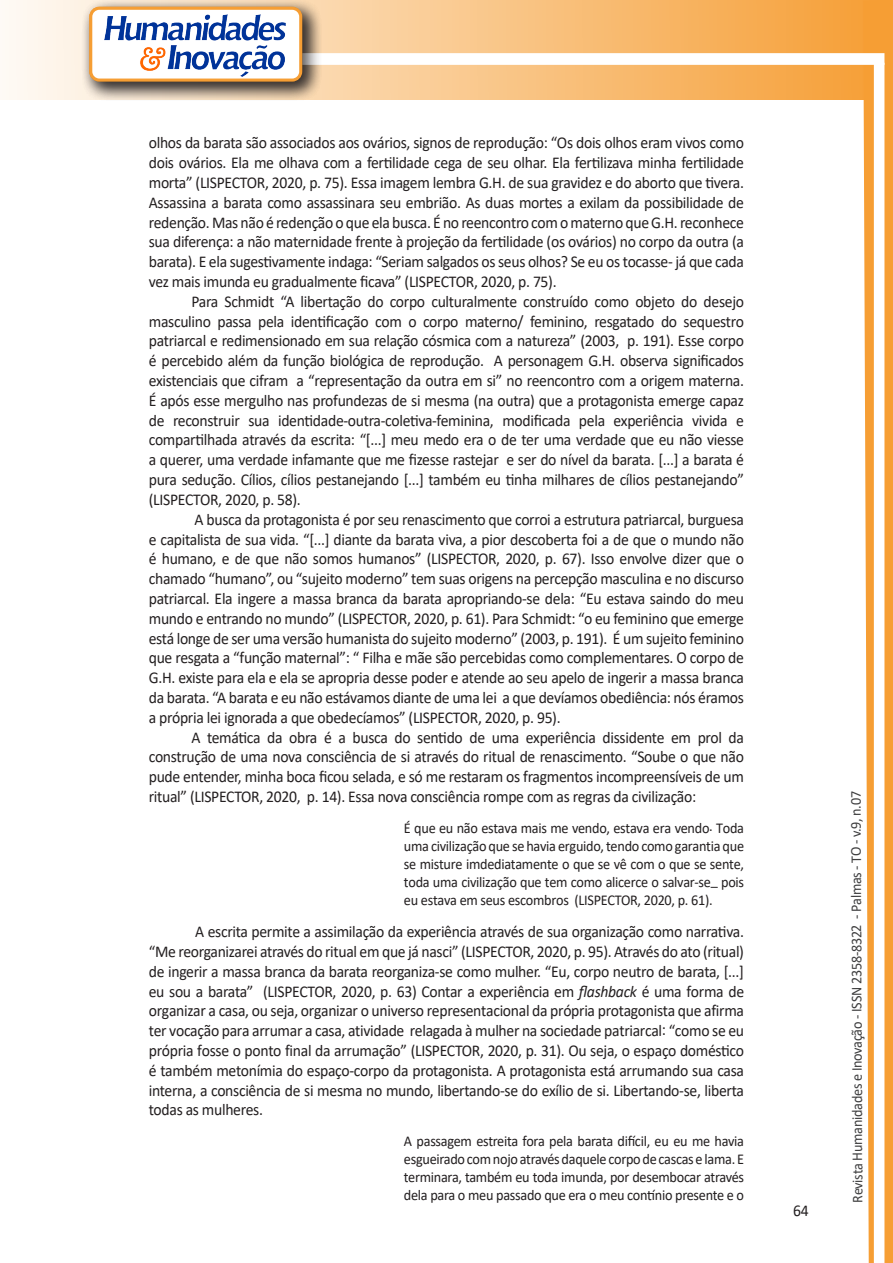
<style>
.page{position:relative;width:893px;height:1263px;background:#fff}
.page>*{position:absolute;margin:0;border:0;box-sizing:border-box;transform-origin:0 0}
.texto{font:16.5px/19.8px "Calibri";letter-spacing:-.02em;color:#231f20;text-align:justify;scale:.95 1}
.citacao{font:15px/18px "Calibri";letter-spacing:-.02em;color:#231f20;text-align:justify;scale:.95 1}
.t1{font:15px "Calibri";letter-spacing:-.025em;color:#3e3e3f;scale:.95 1}
.s1{font-style:italic}
</style>
<div class="page">
<svg style="left:5px;top:0;width:858px;height:100px;background:#f9c484"></svg>
<div style="left:302px;top:53px;width:582px;height:12px;background:#fff;border:2px solid #fff"></div>
<svg style="left:863px;top:0;width:30px;height:1263px"></svg>
<div style="left:81px;top:0;width:241px;height:102px;background:#231f20;opacity:.75"></div>
<div style="left:91px;top:8px;width:210px;height:72px;background:#fff;border-radius:9px"></div>
<img style="left:104px;top:14px;width:181px;height:62px">
<div style="left:89px;top:7px;width:213px;height:75px;border:3px solid #f69e34;border-radius:9px"></div>
<p class="texto" style="left:149px;top:133px;width:628px">olhos da barata são associados aos ovários, signos de reprodução: “Os dois olhos eram vivos como dois ovários. Ela me olhava com a fertilidade cega de seu olhar. Ela fertilizava minha fertilidade morta” (LISPECTOR, 2020, p. 75). Essa imagem lembra G.H. de sua gravidez e do aborto que tivera.<br>Assassina a barata como assassinara seu embrião. As duas mortes a exilam da possibilidade de redenção. Mas não é redenção o que ela busca. É no reencontro com o materno que G.H. reconhece sua diferença: a não maternidade frente à projeção da fertilidade (os ovários) no corpo da outra (a barata). E ela sugestivamente indaga: “Seriam salgados os seus olhos? Se eu os tocasse- já que cada vez mais imunda eu gradualmente ficava” (LISPECTOR, 2020, p. 75).</p>
<p class="texto" style="left:149px;top:291px;width:628px;text-indent:43px">Para Schmidt “A libertação do corpo culturalmente construído como objeto do desejo masculino passa pela identificação com o corpo materno/ feminino, resgatado do sequestro patriarcal e redimensionado em sua relação cósmica com a natureza” (2003, p. 191). Esse corpo é percebido além da função biológica de reprodução. A personagem G.H. observa significados existenciais que cifram a “representação da outra em si” no reencontro com a origem materna.<br>É após esse mergulho nas profundezas de si mesma (na outra) que a protagonista emerge capaz de reconstruir sua identidade-outra-coletiva-feminina, modificada pela experiência vivida e compartilhada através da escrita: “[...] meu medo era o de ter uma verdade que eu não viesse a querer, uma verdade infamante que me fizesse rastejar e ser do nível da barata. [...] a barata é pura sedução. Cílios, cílios pestanejando [...] também eu tinha milhares de cílios pestanejando” (LISPECTOR, 2020, p. 58).</p>
<p class="texto" style="left:149px;top:509px;width:628px;text-indent:46px">A busca da protagonista é por seu renascimento que corroi a estrutura patriarcal, burguesa e capitalista de sua vida. “[...] diante da barata viva, a pior descoberta foi a de que o mundo não é humano, e de que não somos humanos” (LISPECTOR, 2020, p. 67). Isso envolve dizer que o chamado “humano”, ou “sujeito moderno” tem suas origens na percepção masculina e no discurso patriarcal. Ela ingere a massa branca da barata apropriando-se dela: “Eu estava saindo do meu mundo e entrando no mundo” (LISPECTOR, 2020, p. 61). Para Schmidt: “o eu feminino que emerge está longe de ser uma versão humanista do sujeito moderno” (2003, p. 191). É um sujeito feminino que resgata a “função maternal”: “ Filha e mãe são percebidas como complementares. O corpo de G.H. existe para ela e ela se apropria desse poder e atende ao seu apelo de ingerir a massa branca da barata. “A barata e eu não estávamos diante de uma lei a que devíamos obediência: nós éramos a própria lei ignorada a que obedecíamos” (LISPECTOR, 2020, p. 95).</p>
<p class="texto" style="left:149px;top:727px;width:628px;text-indent:43px">A temática da obra é a busca do sentido de uma experiência dissidente em prol da construção de uma nova consciência de si através do ritual de renascimento. “Soube o que não pude entender, minha boca ficou selada, e só me restaram os fragmentos incompreensíveis de um ritual” (LISPECTOR, 2020, p. 14). Essa nova consciência rompe com as regras da civilização:</p>
<p class="citacao" style="left:404px;top:818px;width:360px">É que eu não estava mais me vendo, estava era vendo. Toda uma civilização que se havia erguido, tendo como garantia que se misture imdediatamente o que se vê com o que se sente, toda uma civilização que tem como alicerce o salvar-se_ pois eu estava em seus escombros (LISPECTOR, 2020, p. 61).</p>
<p class="texto" style="left:149px;top:921px;width:628px;text-indent:46px">A escrita permite a assimilação da experiência através de sua organização como narrativa. “Me reorganizarei através do ritual em que já nasci” (LISPECTOR, 2020, p. 95). Através do ato (ritual) de ingerir a massa branca da barata reorganiza-se como mulher. “Eu, corpo neutro de barata, [...] eu sou a barata” (LISPECTOR, 2020, p. 63) Contar a experiência em <span class="s1">flashback</span> é uma forma de organizar a casa, ou seja, organizar o universo representacional da própria protagonista que afirma ter vocação para arrumar a casa, atividade relagada à mulher na sociedade patriarcal: “como se eu própria fosse o ponto final da arrumação” (LISPECTOR, 2020, p. 31). Ou seja, o espaço doméstico é também metonímia do espaço-corpo da protagonista. A protagonista está arrumando sua casa interna, a consciência de si mesma no mundo, libertando-se do exílio de si. Libertando-se, liberta todas as mulheres.</p>
<p class="citacao" style="left:404px;top:1132px;width:360px">A passagem estreita fora pela barata difícil, eu eu me havia esgueirado com nojo através daquele corpo de cascas e lama. E terminara, também eu toda imunda, por desembocar através dela para o meu passado que era o meu contínio presente e o</p>
<p class="texto" style="left:793px;top:1200px;width:18px">64</p>
<p class="t1" style="left:846px;top:1203px;width:435px;rotate:-90deg">Revista Humanidades e Inovação - ISSN 2358-8322 - Palmas - TO - v.9, n.07</p>
</div>
